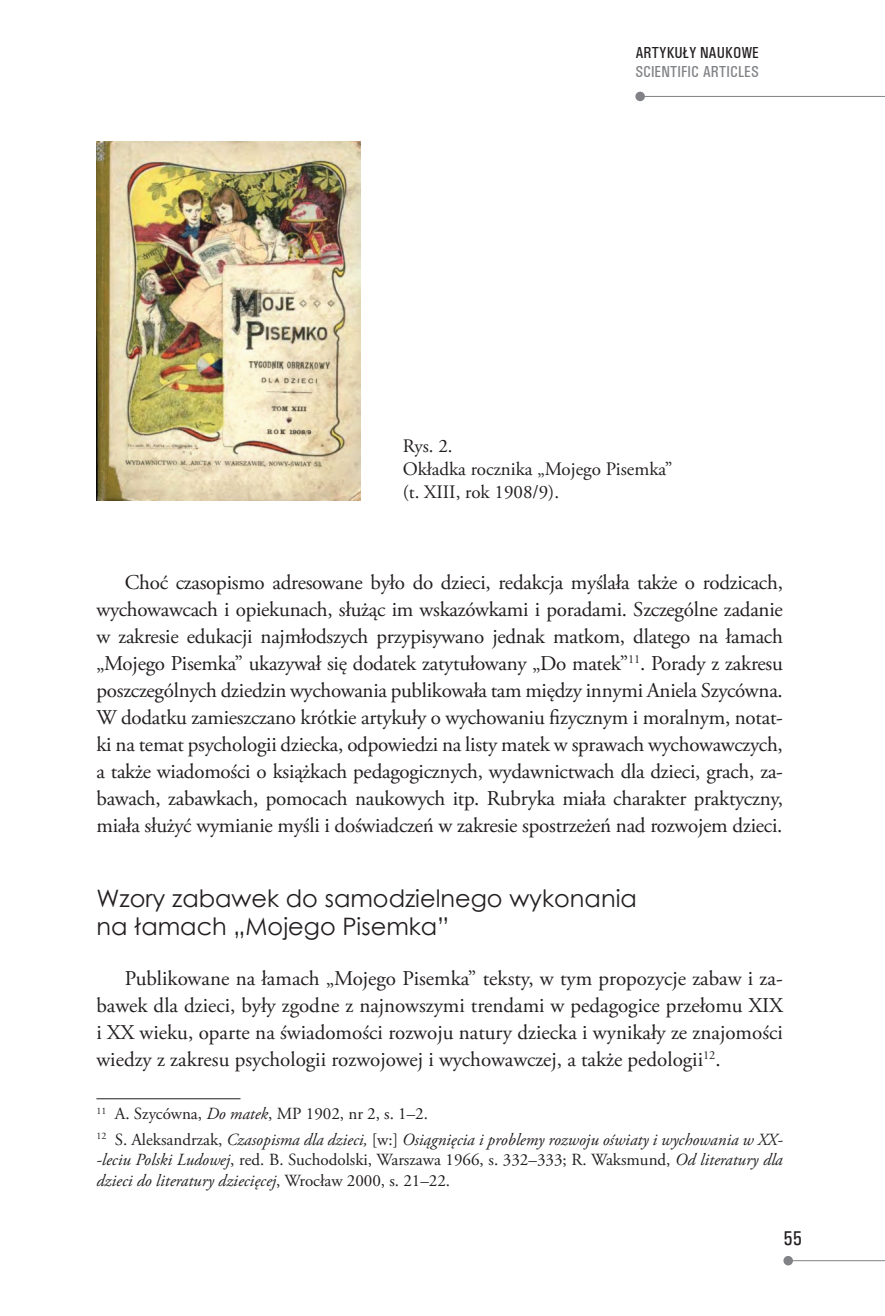
<style>
.page{position:relative;width:885px;height:1316px;background:#fff}
.page>*{position:absolute;margin:0;border:0;box-sizing:border-box;transform-origin:0 0}
.t1{font:24px/28.8px "Century Gothic";color:#231f20}
.t2{font:21px/27px "Adobe Garamond Pro";letter-spacing:-.01em;color:#231f20;text-align:justify}
.t3{font:500 condensed 20px "Univers";color:#231f20}
.t4{font:19px/22.8px "Adobe Garamond Pro";color:#231f20}
.t5{font:17px/20.4px "Adobe Garamond Pro";color:#231f20}
.t6{font:italic 17px/25.6px "Adobe Garamond Pro";color:#231f20}
.t7{font:500 condensed 16px "Univers";color:#808285}
.t8{font:500 condensed 16px "Univers";color:#231f20}
.s1{font-style:normal}
.s2{font-style:italic}
</style>
<div class="page">
<hr style="left:640px;top:96px;width:244px;height:1px;background:#808285">
<div style="left:635px;top:92px;width:9px;height:9px;background:#808285;border-radius:50%"></div>
<hr style="left:788px;top:1260px;width:96px;height:1px;background:#808285">
<div style="left:783px;top:1255px;width:9px;height:10px;background:#808285;border-radius:50%"></div>
<hr style="left:96px;top:1098px;width:144px;height:1px;background:#231f20">
<img style="left:96px;top:142px;width:264px;height:358px">
<p class="t8" style="left:635px;top:43px;width:125px">ARTYKUŁY NAUKOWE</p>
<p class="t7" style="left:635px;top:62px;width:123px">SCIENTIFIC ARTICLES</p>
<p class="t4" style="left:403px;top:435px;width:271px">Rys. 2.<br>Okładka rocznika „Mojego Pisemka” (t. XIII, rok 1908/9).</p>
<p class="t2" style="left:96px;top:570px;width:688px;text-indent:28px">Choć czasopismo adresowane było do dzieci, redakcja myślała także o rodzicach, wychowawcach i opiekunach, służąc im wskazówkami i poradami. Szczególne zadanie w zakresie edukacji najmłodszych przypisywano jednak matkom, dlatego na łamach „Mojego Pisemka” ukazywał się dodatek zatytułowany „Do matek”<sup>11</sup>. Porady z zakresu poszczególnych dziedzin wychowania publikowała tam między innymi Aniela Szycówna.<br>W dodatku zamieszczano krótkie artykuły o wychowaniu fizycznym i moralnym, notat&shy;ki na temat psychologii dziecka, odpowiedzi na listy matek w sprawach wychowawczych, a także wiadomości o książkach pedagogicznych, wydawnictwach dla dzieci, grach, za&shy;bawach, zabawkach, pomocach naukowych itp. Rubryka miała charakter praktyczny, miała służyć wymianie myśli i doświadczeń w zakresie spostrzeżeń nad rozwojem dzieci.</p>
<p class="t1" style="left:96px;top:883px;width:542px">Wzory zabawek do samodzielnego wykonania na łamach „Mojego Pisemka”</p>
<p class="t2" style="left:96px;top:965px;width:688px;text-indent:28px">Publikowane na łamach „Mojego Pisemka” teksty, w tym propozycje zabaw i za&shy;bawek dla dzieci, były zgodne z najnowszymi trendami w pedagogice przełomu XIX i XX wieku, oparte na świadomości rozwoju natury dziecka i wynikały ze znajomości wiedzy z zakresu psychologii rozwojowej i wychowawczej, a także pedologii<sup>12</sup>.</p>
<p class="t6" style="left:96px;top:1101px;width:687px"><sup>11</sup> <span class="s1">A. Szycówna,</span> Do matek<span class="s1">, MP 1902, nr 2, s. 1–2.<br></span><sup>12</sup> <span class="s1">S. Aleksandrzak,</span> Czasopisma dla dzieci, <span class="s1">[w:]</span> Osiągnięcia i problemy rozwoju oświaty i wychowania w XX-</p>
<p class="t5" style="left:96px;top:1149px;width:687px"><span class="s2">-leciu Polski Ludowej</span>, red. B. Suchodolski, Warszawa 1966, s. 332–333; R. Waksmund, <span class="s2">Od literatury dla dzieci do literatury dziecięcej</span>, Wrocław 2000, s. 21–22.</p>
<p class="t3" style="left:783px;top:1226px;width:20px">55</p>
</div>
